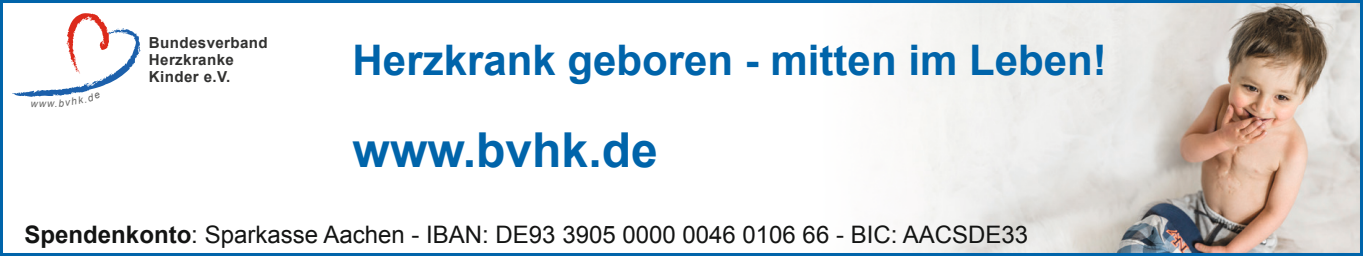
<style>
.page{position:relative;width:1363px;height:256px;background:#fff}
.page>*{position:absolute;margin:0;border:0;box-sizing:border-box;transform-origin:0 0}
.t1{font:700 48px "Arial";color:#0064aa}
.t2{font:700 42px "Arial";color:#0064aa}
.t3{font:24px "Arial";color:#131413}
.t4{font:700 15px/16.8px "Arial";letter-spacing:.025em;color:#313130}
.t5{font:italic 10.2px "Arial";color:#686867}
.s1{font-weight:700}
</style>
<div class="page">
<img style="left:1001px;top:4px;width:357px;height:247px">
<div style="left:0;top:0;width:1362px;height:255px;border:3px solid #0064aa"></div>
<svg style="left:12px;top:13px;width:128px;height:84px"></svg>
<p class="t5" style="left:39px;top:97px;width:9px">w</p>
<p class="t4" style="left:149px;top:35px;width:120px">Bundesverband<br>Herzkranke<br>Kinder e.V.</p>
<h2 class="t2" style="left:352px;top:32px;width:755px">Herzkrank geboren - mitten im Leben!</h2>
<h1 class="t1" style="left:352px;top:118px;width:306px">www.bvhk.de</h1>
<p class="t3" style="left:25px;top:218px;width:1005px"><span class="s1">Spendenkonto</span>: Sparkasse Aachen - IBAN: DE93 3905 0000 0046 0106 66 - BIC: AACSDE33</p>
</div>
